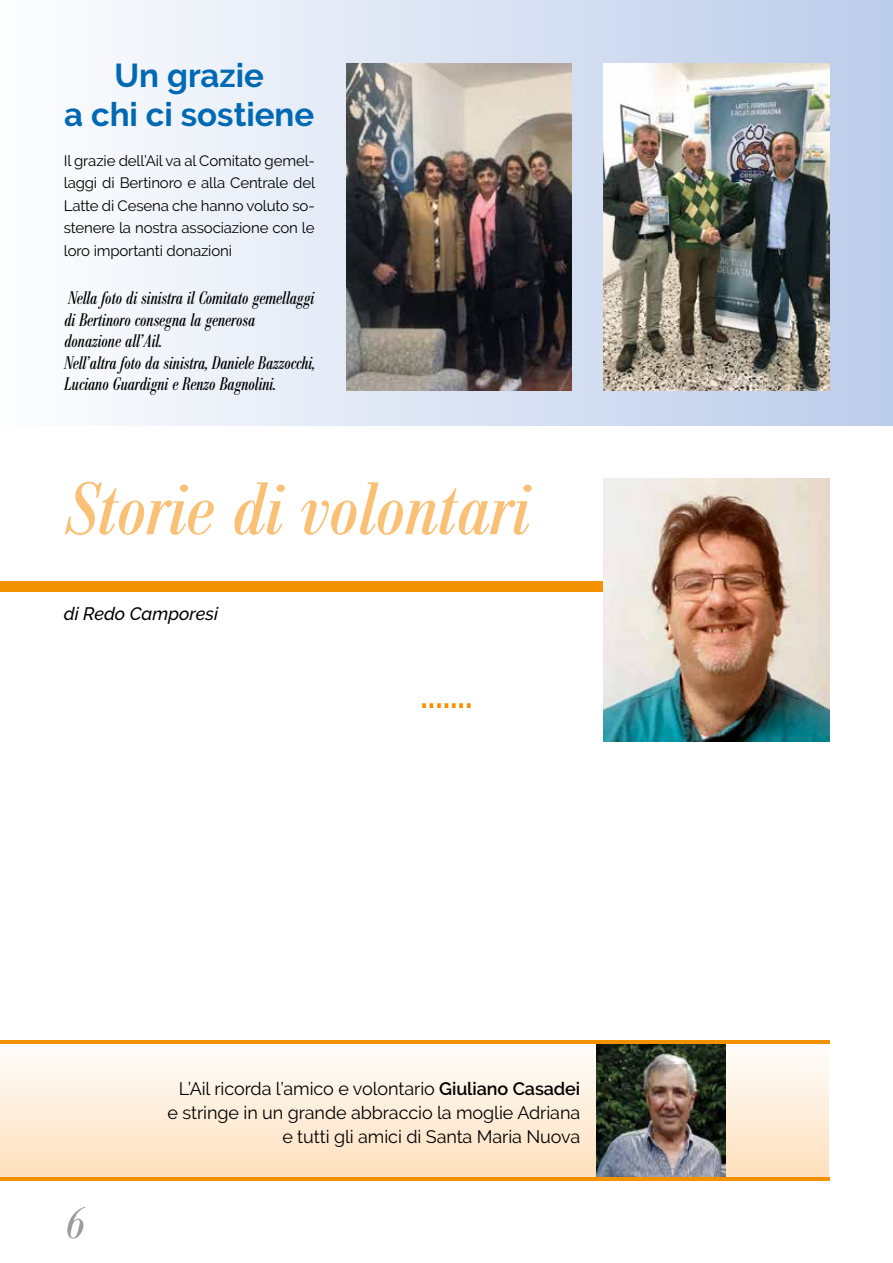
<style>
.page{position:relative;width:893px;height:1263px;background:#fff}
.page>*{position:absolute;margin:0;border:0;box-sizing:border-box;transform-origin:0 0}
.t1{font:italic condensed 73.35px "Bodoni BE";color:#fac075;scale:1.13 1}
.t2{font:italic condensed 45px "Bodoni BE";color:#9d9d9c;scale:1.13 1}
.t3{font:700 33px/39.6px "Raleway";color:#0069b4;text-align:center}
.t4{font:700 33px "Raleway";color:#f39200}
.t5{font:italic condensed 18px/21.6px "Bodoni BE";color:#000}
.t6{font:18px/24px "Raleway";letter-spacing:-.005em;color:#000;text-align:right}
.t7{font:italic 500 18px "Raleway";color:#000}
.t8{font:15px/22.5px "Raleway";letter-spacing:-.01em;color:#000;text-align:justify}
.s1{font-weight:600}
</style>
<div class="page">
<div style="left:0;top:1039px;width:829px;height:139px;background:linear-gradient(to bottom,#fdfefe,#fddfbb)"></div>
<div style="left:0;top:0;width:893px;height:425px;background:linear-gradient(to right,#fcfdfd,#bbcbe9)"></div>
<div style="left:0;top:582px;width:829px;height:10px;background:#f39200"></div>
<img style="left:597px;top:1044px;width:129px;height:134px">
<img style="left:604px;top:64px;width:225px;height:326px">
<img style="left:604px;top:478px;width:225px;height:264px">
<img style="left:347px;top:64px;width:225px;height:326px">
<hr style="left:0;top:1178px;width:829px;height:3px;background:#f39200">
<hr style="left:0;top:1041px;width:829px;height:3px;background:#f39200">
<h3 class="t3" style="left:64px;top:55px;width:252px">Un grazie<br>a chi ci sostiene</h3>
<p class="t8" style="left:64px;top:149px;width:253px">Il grazie dell’Ail va al Comitato gemel&shy;laggi di Bertinoro e alla Centrale del Latte di Cesena che hanno voluto so&shy;stenere la nostra associazione con le loro importanti donazioni</p>
<p class="t5" style="left:64px;top:288px;width:252px">Nella foto di sinistra il Comitato gemellaggi di Bertinoro consegna la generosa donazione all’Ail.<br>Nell’altra foto da sinistra, Daniele Bazzocchi, Luciano Guardigni e Renzo Bagnolini.</p>
<h1 class="t1" style="left:64px;top:468px;width:411px">Storie di volontari</h1>
<p class="t7" style="left:64px;top:603px;width:156px">di Redo Camporesi</p>
<h3 class="t4" style="left:420px;top:678px;width:53px">.......</h3>
<h2 class="t2" style="left:64px;top:1198px;width:18px">6</h2>
<p class="t6" style="left:167px;top:1077px;width:414px">L’Ail ricorda l’amico e volontario <span class="s1">Giuliano Casadei </span>e stringe in un grande abbraccio la moglie Adriana e tutti gli amici di Santa Maria Nuova</p>
</div>
